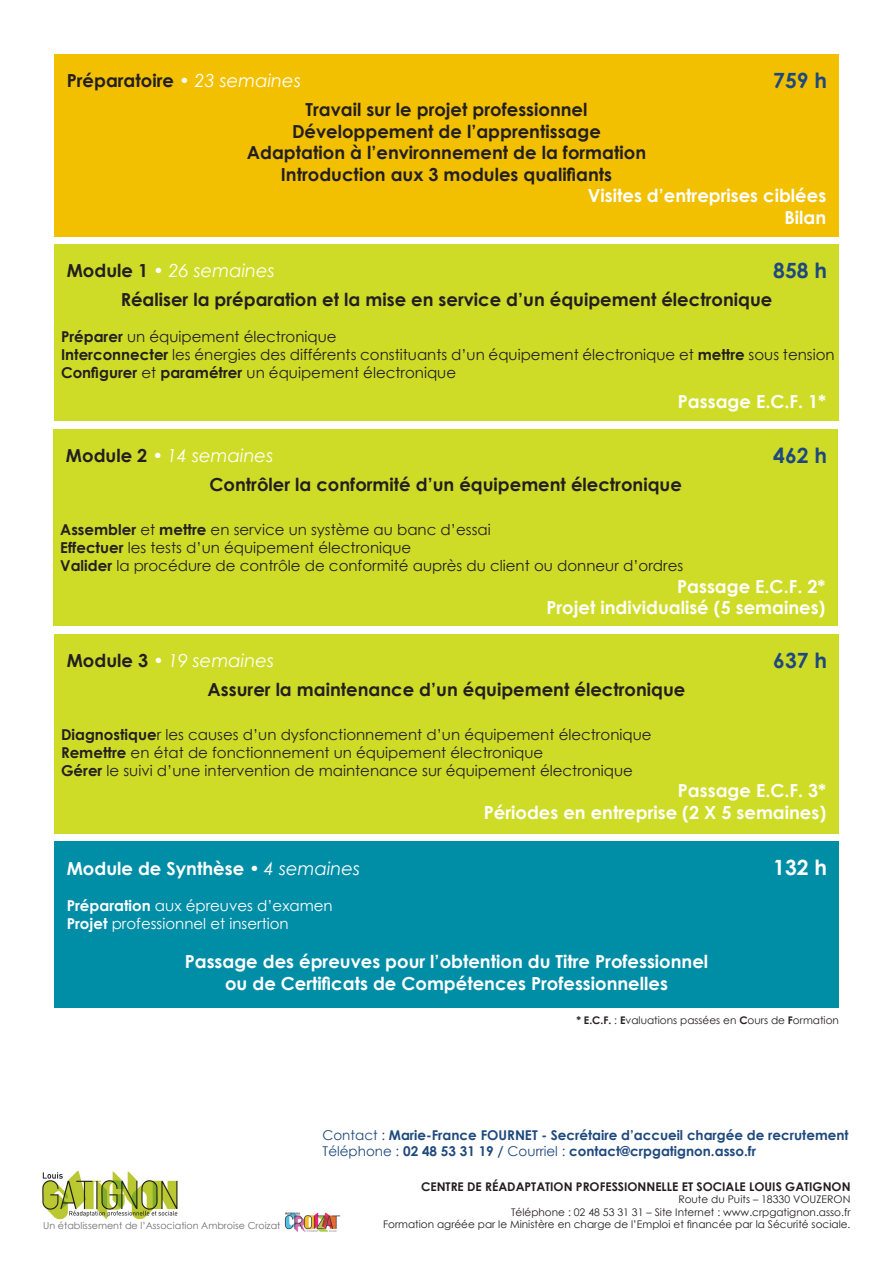
<style>
.page{position:relative;width:893px;height:1263px;background:#fff}
.page>*{position:absolute;margin:0;border:0;box-sizing:border-box;transform-origin:0 0}
.t1{font:700 21px "Century Gothic";color:#1f497d}
.t2{font:700 21px "Century Gothic";color:#fff}
.t3{font:700 18px "Century Gothic";color:#231f20}
.t4{font:700 18px "Century Gothic";color:#fff}
.t5{font:italic 18px "Century Gothic";color:#fff}
.t6{font:15px "Century Gothic";color:#231f20}
.t7{font:15px "Century Gothic";color:#fff}
.t8{font:700 13.5px "Century Gothic";color:#1f497d}
.t9{font:700 12px "Century Gothic";color:#231f20}
.t10{font:10.5px "Century Gothic";color:#231f20}
.t11{font:9.6px "Century Gothic";color:#6f7073}
.s1{color:#fff}
.s2{font-weight:400;font-style:italic;color:#fff}
.s3{font-weight:700;font-style:normal;color:#231f20}
.s4{font-weight:700;font-style:normal}
.s5{font-weight:700}
.s6{font-weight:400;font-style:italic}
.s7{font-weight:400}
</style>
<div class="page">
<div style="left:54px;top:54px;width:785px;height:182px;background:#f3c000"></div>
<div style="left:54px;top:244px;width:785px;height:177px;background:#cfdc27"></div>
<div style="left:53px;top:429px;width:785px;height:197px;background:#cfdc27"></div>
<div style="left:54px;top:842px;width:785px;height:166px;background:#008da6"></div>
<div style="left:54px;top:634px;width:785px;height:199px;background:#cfdc27"></div>
<img style="left:42px;top:1171px;width:136px;height:49px">
<img style="left:284px;top:1212px;width:57px;height:20px">
<p class="t3" style="left:67px;top:67px;width:236px">Préparatoire <span class="s1">•</span> <span class="s2">23 semaines</span></p>
<p class="t1" style="left:773px;top:64px;width:55px">759 h</p>
<p class="t3" style="left:306px;top:96px;width:283px">Travail sur le projet professionnel</p>
<p class="t3" style="left:292px;top:117px;width:310px">Développement de l’apprentissage</p>
<p class="t3" style="left:247px;top:139px;width:401px">Adaptation à l’environnement de la formation</p>
<p class="t3" style="left:281px;top:161px;width:333px">Introduction aux 3 modules qualifiants</p>
<p class="t4" style="left:588px;top:182px;width:240px">Visites d’entreprises ciblées</p>
<p class="t4" style="left:784px;top:204px;width:43px">Bilan</p>
<p class="t5" style="left:67px;top:258px;width:210px"><span class="s3">Module 1</span> <span class="s4">•</span> 26 semaines</p>
<p class="t3" style="left:121px;top:286px;width:653px">Réaliser la préparation et la mise en service d’un équipement électronique</p>
<p class="t6" style="left:61px;top:327px;width:277px"><span class="s5">Préparer</span> un équipement électronique</p>
<p class="t6" style="left:61px;top:345px;width:775px"><span class="s5">Interconnecter</span> les énergies des différents constituants d’un équipement électronique et <span class="s5">mettre</span> sous tension</p>
<p class="t6" style="left:61px;top:363px;width:397px"><span class="s5">Configurer</span> et <span class="s5">paramétrer</span> un équipement électronique</p>
<p class="t4" style="left:678px;top:387px;width:150px">Passage E.C.F. 1*</p>
<p class="t5" style="left:66px;top:443px;width:209px"><span class="s3">Module 2</span> <span class="s4">•</span> 14 semaines</p>
<p class="t3" style="left:210px;top:471px;width:474px">Contrôler la conformité d’un équipement électronique</p>
<p class="t6" style="left:60px;top:519px;width:432px"><span class="s5">Assembler</span> et <span class="s5">mettre</span> en service un système au banc d’essai</p>
<p class="t6" style="left:60px;top:537px;width:353px"><span class="s5">Effectuer</span> les tests d’un équipement électronique</p>
<p class="t6" style="left:60px;top:555px;width:625px"><span class="s5">Valider</span> la procédure de contrôle de conformité auprès du client ou donneur d’ordres</p>
<p class="t4" style="left:677px;top:572px;width:150px">Passage E.C.F. 2*</p>
<p class="t4" style="left:546px;top:594px;width:280px">Projet individualisé (5 semaines)</p>
<p class="t1" style="left:773px;top:255px;width:55px">858 h</p>
<p class="t1" style="left:773px;top:440px;width:55px">462 h</p>
<p class="t1" style="left:773px;top:645px;width:55px">637 h</p>
<p class="t5" style="left:67px;top:648px;width:209px"><span class="s3">Module 3</span> <span class="s4">•</span> 19 semaines</p>
<p class="t3" style="left:208px;top:676px;width:479px">Assurer la maintenance d’un équipement électronique</p>
<p class="t6" style="left:61px;top:724px;width:592px"><span class="s5">Diagnostique</span>r les causes d’un dysfonctionnement d’un équipement électronique</p>
<p class="t6" style="left:61px;top:742px;width:484px"><span class="s5">Remettre</span> en état de fonctionnement un équipement électronique</p>
<p class="t6" style="left:61px;top:760px;width:573px"><span class="s5">Gérer</span> le suivi d’une intervention de maintenance sur équipement électronique</p>
<p class="t4" style="left:678px;top:777px;width:150px">Passage E.C.F. 3*</p>
<p class="t4" style="left:484px;top:799px;width:344px">Périodes en entreprise (2 X 5 semaines)</p>
<p class="t4" style="left:67px;top:854px;width:295px">Module de Synthèse • <span class="s6">4 semaines</span></p>
<p class="t7" style="left:67px;top:895px;width:268px"><span class="s5">Préparation</span> aux épreuves d’examen</p>
<p class="t7" style="left:67px;top:913px;width:223px"><span class="s5">Projet</span> professionnel et insertion</p>
<p class="t4" style="left:185px;top:948px;width:525px">Passage des épreuves pour l’obtention du Titre Professionnel</p>
<p class="t4" style="left:225px;top:969px;width:444px">ou de Certificats de Compétences Professionnelles</p>
<p class="t2" style="left:773px;top:851px;width:55px">132 h</p>
<p class="t10" style="left:576px;top:1012px;width:264px"><span class="s5">* E.C.F.</span> : <span class="s5">E</span>valuations passées en <span class="s5">C</span>ours de <span class="s5">F</span>ormation</p>
<p class="t8" style="left:322px;top:1125px;width:527px"><span class="s7">Contact :</span> Marie-France FOURNET - Secrétaire d’accueil chargée de recrutement</p>
<p class="t8" style="left:323px;top:1141px;width:435px"><span class="s7">Téléphone :</span> 02 48 53 31 19 / <span class="s7">Courriel :</span> contact@crpgatignon.asso.fr</p>
<p class="t9" style="left:421px;top:1177px;width:431px">CENTRE DE RÉADAPTATION PROFESSIONNELLE ET SOCIALE LOUIS GATIGNON</p>
<p class="t10" style="left:678px;top:1192px;width:174px">Route du Puits – 18330 VOUZERON</p>
<p class="t10" style="left:511px;top:1205px;width:341px">Téléphone : 02 48 53 31 31 – Site Internet : www.crpgatignon.asso.fr</p>
<p class="t11" style="left:43px;top:1219px;width:239px">Un établissement de l’Association Ambroise Croizat</p>
<p class="t10" style="left:383px;top:1217px;width:469px">Formation agréée par le Ministère en charge de l’Emploi et financée par la Sécurité sociale.</p>
</div>
